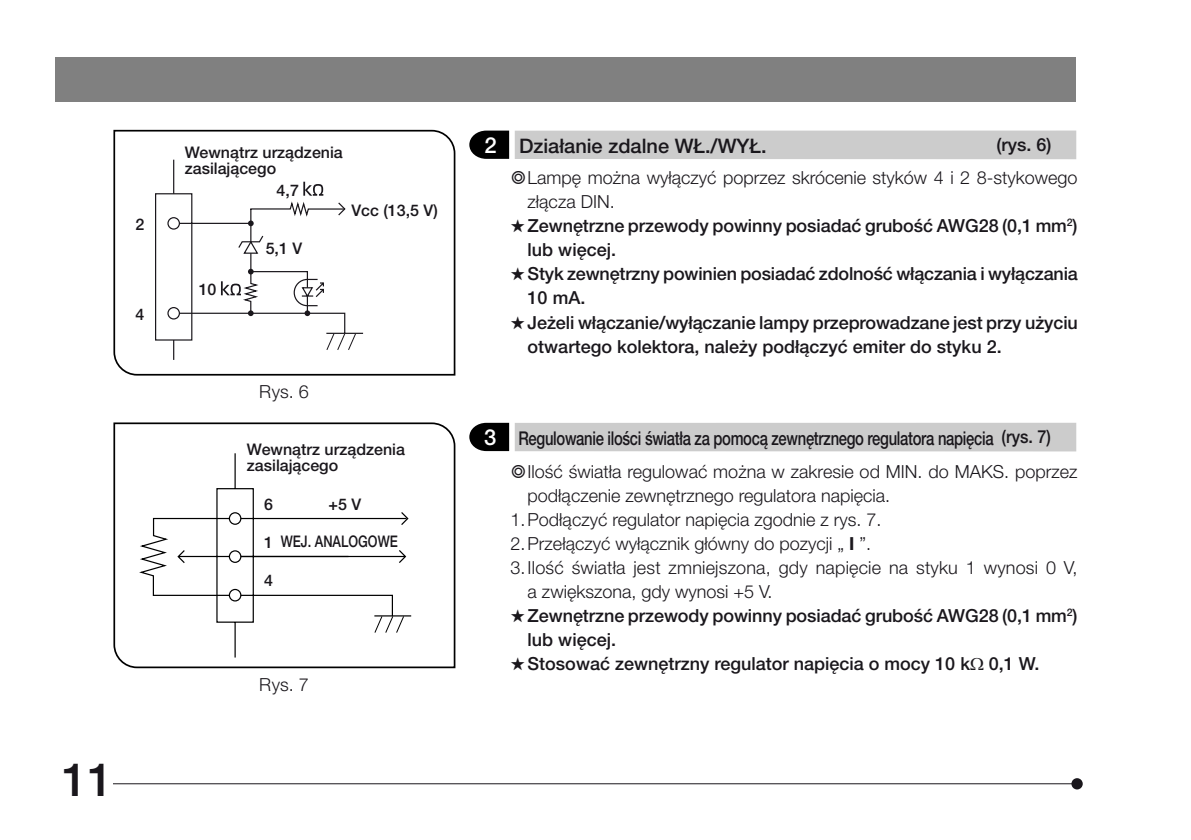
<style>
.page{position:relative;width:1191px;height:840px;background:#fff}
.page>*{position:absolute;margin:0;border:0;box-sizing:border-box;transform-origin:0 0}
.t1{font:500 46px "Helvetica Neue LT Pro";color:#1a171c}
.small_headline{font:500 20px "Helvetica Neue LT Pro";color:#1a171c}
.small_headline-2{font:500 19px "Helvetica Neue LT Pro";letter-spacing:-.02em;color:#1a171c;scale:.78 1}
.no{font:500 18px/24px "Helvetica Neue LT Pro";letter-spacing:-.005em;color:#1a171c}
.no-2{font:300 18px/24px "Helvetica Neue LT Pro";color:#1a171c}
.Fig{font:300 18px "Helvetica Neue LT Pro";letter-spacing:.01em;color:#1a171c}
.small_headline-3{font:500 18px "Helvetica Neue LT Pro";color:#1a171c}
.loose_txt{font:500 16px/16px "Helvetica Neue LT Pro";color:#1a171c}
.loose_txt-2{font:500 16px "Helvetica Neue LT Pro";color:#1a171c;scale:.8 1}
.no-3{font:500 16px "Helvetica Neue LT Pro";color:#1a171c}
.s1{font-size:22px;color:#fff}
.s2{font-family:"Olympus Leicht Normal";font-weight:400}
.s3{font-size:18px}
.s4{font-weight:700}
</style>
<div class="page">
<hr style="left:113px;top:782px;width:964px;height:1px;background:#1a171c">
<svg style="left:1071px;top:777px;width:11px;height:12px"></svg>
<svg style="left:113px;top:129px;width:343px;height:247px"></svg>
<div style="left:56px;top:57px;width:1020px;height:45px;background:#808080"></div>
<svg style="left:469px;top:130px;width:40px;height:29px"></svg>
<div style="left:515px;top:130px;width:561px;height:29px;background:#ccc"></div>
<svg style="left:113px;top:422px;width:343px;height:246px"></svg>
<svg style="left:469px;top:422px;width:40px;height:29px"></svg>
<div style="left:515px;top:422px;width:561px;height:29px;background:#ccc"></div>
<svg style="left:139px;top:510px;width:272px;height:123px"></svg>
<svg style="left:176px;top:453px;width:232px;height:204px"></svg>
<div style="left:229px;top:512px;width:12px;height:12px;background:#fff;border-radius:50%"></div>
<div style="left:229px;top:512px;width:12px;height:12px;border:1px solid #000;border-radius:50%"></div>
<svg style="left:229px;top:589px;width:12px;height:11px"></svg>
<div style="left:229px;top:588px;width:12px;height:13px;border:1px solid #000;border-radius:50%"></div>
<div style="left:229px;top:550px;width:12px;height:12px;background:#fff;border-radius:50%"></div>
<div style="left:229px;top:550px;width:12px;height:12px;border:1px solid #000;border-radius:50%"></div>
<svg style="left:155px;top:160px;width:208px;height:200px"></svg>
<p class="loose_txt" style="left:135px;top:216px;width:10px">2</p>
<p class="loose_txt" style="left:135px;top:306px;width:10px">4</p>
<h1 class="t1" style="left:62px;top:751px;width:53px">11</h1>
<p class="loose_txt" style="left:185px;top:144px;width:159px">Wewnątrz urządzenia zasilającego</p>
<p class="no-3" style="left:199px;top:280px;width:19px">10</p>
<p class="no-3" style="left:277px;top:180px;width:24px">4,7</p>
<p class="loose_txt" style="left:266px;top:240px;width:38px">5,1 V</p>
<p class="loose_txt" style="left:351px;top:202px;width:88px">Vcc (13,5 V)</p>
<p class="Fig" style="left:259px;top:380px;width:51px">Rys. 6</p>
<p class="loose_txt" style="left:247px;top:441px;width:159px">Wewnątrz urządzenia zasilającego</p>
<p class="loose_txt" style="left:264px;top:495px;width:10px">6</p>
<p class="loose_txt" style="left:264px;top:533px;width:10px">1</p>
<p class="loose_txt" style="left:264px;top:571px;width:10px">4</p>
<p class="loose_txt" style="left:328px;top:495px;width:34px">+5 V</p>
<p class="loose_txt-2" style="left:281px;top:531px;width:148px">WEJ. ANALOGOWE</p>
<p class="Fig" style="left:259px;top:673px;width:51px">Rys. 7</p>
<p class="small_headline" style="left:484px;top:134px;width:283px"><span class="s1">2</span> Działanie zdalne WŁ./WYŁ.</p>
<p class="small_headline-3" style="left:996px;top:134px;width:57px">(rys. 6)</p>
<p class="no-2" style="left:527px;top:165px;width:551px;text-indent:-17px"><span class="s2">}</span>Lampę można wyłączyć poprzez skrócenie styków 4 i 2 8-stykowego złącza DIN.</p>
<p class="no" style="left:527px;top:214px;width:551px;text-indent:-17px"><span class="s2">#</span>Zewnętrzne przewody powinny posiadać grubość AWG28 (0,1 mm<sup>2</sup>) lub więcej.</p>
<p class="no" style="left:527px;top:262px;width:551px;text-indent:-17px"><span class="s2">#</span>Styk zewnętrzny powinien posiadać zdolność włączania i wyłączania<br>10 mA.</p>
<p class="no" style="left:527px;top:310px;width:552px;text-indent:-17px"><span class="s2">#</span>Jeżeli włączanie/wyłączanie lampy przeprowadzane jest przy użyciu otwartego kolektora, należy podłączyć emiter do styku 2.</p>
<p class="small_headline-2" style="left:484px;top:426px;width:728px"><span class="s1">3</span> Regulowanie ilości światła za pomocą zewnętrznego regulatora napięcia <span class="s3">(rys. 7)</span></p>
<p class="no-2" style="left:527px;top:459px;width:551px;text-indent:-17px"><span class="s2">}</span>Ilość światła regulować można w zakresie od MIN. do MAKS. poprzez podłączenie zewnętrznego regulatora napięcia.</p>
<p class="no-2" style="left:510px;top:507px;width:372px">1.Podłączyć regulator napięcia zgodnie z rys. 7.</p>
<p class="no-2" style="left:510px;top:531px;width:362px">2.Przełączyć wyłącznik główny do pozycji „ <span class="s4">I</span> ”.</p>
<p class="no-2" style="left:527px;top:555px;width:551px;text-indent:-17px">3.Ilość światła jest zmniejszona, gdy napięcie na styku 1 wynosi 0 V, a zwiększona, gdy wynosi +5 V.</p>
<p class="no" style="left:527px;top:603px;width:551px;text-indent:-17px"><span class="s2">#</span>Zewnętrzne przewody powinny posiadać grubość AWG28 (0,1 mm<sup>2</sup>) lub więcej.</p>
<p class="no" style="left:510px;top:651px;width:530px"><span class="s2">#</span>Stosować zewnętrzny regulator napięcia o mocy 10 k 0,1 W.</p>
</div>
